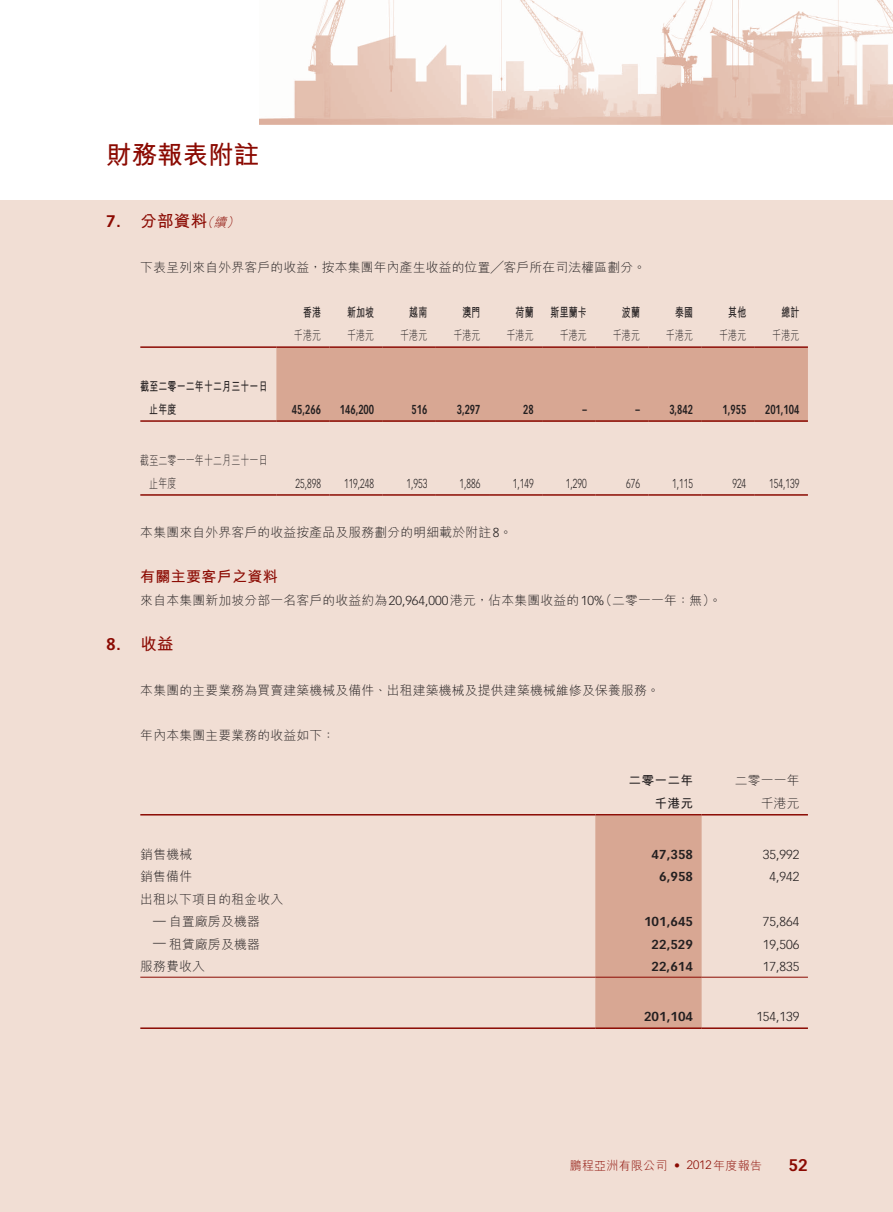
<style>
.page{position:relative;width:893px;height:1212px;background:#fff}
.page>*{position:absolute;margin:0;border:0;box-sizing:border-box;transform-origin:0 0}
.t1{font:700 25.5px "M Hei HK";color:#8b0a02}
.t2{font:700 16.5px "Vectora LT Std";color:#8b0a02}
.t3{font:700 16.5px "M Hei HK";letter-spacing:.02em;color:#8b0a02}
.t4{font:700 15px "M Hei HK";letter-spacing:.02em;color:#8b0a02}
.t5{font:300 12.75px/22.5px "M Hei HK";letter-spacing:.02em;color:#231f20}
.t6{font:300 12.75px "Vectora LT Std";color:#231f20;scale:.7 1}
.t7{font:300 12.75px "M Hei HK";letter-spacing:.02em;color:#231f20;scale:.7 1}
.t8{font:700 12.75px "Vectora LT Std";color:#231f20;scale:.7 1}
.t9{font:700 12.75px "M Hei HK";letter-spacing:.02em;color:#231f20;scale:.7 1}
.t10{font:300 12.75px "Vectora LT Std";color:#231f20}
.t11{font:700 12.75px "Vectora LT Std";color:#231f20}
.t12{font:700 12.75px "M Hei HK";letter-spacing:.02em;color:#231f20}
.t13{font:italic 300 12.75px "M Hei HK";color:#8b0a02}
.t14{font:300 12px "M Hei HK";letter-spacing:.02em;color:#8b0a02}
.s1{font-family:"Vectora LT Std"}
</style>
<div class="page">
<div style="left:0;top:200px;width:893px;height:1012px;background:#f1ded4"></div>
<img style="left:259px;top:0;width:634px;height:124px">
<div style="left:276px;top:348px;width:532px;height:72px;background:#d8a793"></div>
<hr style="left:140px;top:346px;width:136px;height:2px;background:#8b0a02">
<hr style="left:276px;top:346px;width:54px;height:2px;background:#8b0a02">
<hr style="left:330px;top:346px;width:53px;height:2px;background:#8b0a02">
<hr style="left:383px;top:346px;width:53px;height:2px;background:#8b0a02">
<hr style="left:436px;top:346px;width:53px;height:2px;background:#8b0a02">
<hr style="left:489px;top:346px;width:53px;height:2px;background:#8b0a02">
<hr style="left:542px;top:346px;width:53px;height:2px;background:#8b0a02">
<hr style="left:595px;top:346px;width:53px;height:2px;background:#8b0a02">
<hr style="left:648px;top:346px;width:54px;height:2px;background:#8b0a02">
<hr style="left:702px;top:346px;width:53px;height:2px;background:#8b0a02">
<hr style="left:755px;top:346px;width:53px;height:2px;background:#8b0a02">
<hr style="left:140px;top:420px;width:136px;height:2px;background:#8b0a02">
<hr style="left:276px;top:420px;width:54px;height:2px;background:#8b0a02">
<hr style="left:330px;top:420px;width:53px;height:2px;background:#8b0a02">
<hr style="left:383px;top:420px;width:53px;height:2px;background:#8b0a02">
<hr style="left:436px;top:420px;width:53px;height:2px;background:#8b0a02">
<hr style="left:489px;top:420px;width:53px;height:2px;background:#8b0a02">
<hr style="left:542px;top:420px;width:53px;height:2px;background:#8b0a02">
<hr style="left:595px;top:420px;width:53px;height:2px;background:#8b0a02">
<hr style="left:648px;top:420px;width:54px;height:2px;background:#8b0a02">
<hr style="left:702px;top:420px;width:53px;height:2px;background:#8b0a02">
<hr style="left:755px;top:420px;width:53px;height:2px;background:#8b0a02">
<hr style="left:140px;top:494px;width:136px;height:2px;background:#8b0a02">
<hr style="left:276px;top:494px;width:54px;height:2px;background:#8b0a02">
<hr style="left:330px;top:494px;width:53px;height:2px;background:#8b0a02">
<hr style="left:383px;top:494px;width:53px;height:2px;background:#8b0a02">
<hr style="left:436px;top:494px;width:53px;height:2px;background:#8b0a02">
<hr style="left:489px;top:494px;width:53px;height:2px;background:#8b0a02">
<hr style="left:542px;top:494px;width:53px;height:2px;background:#8b0a02">
<hr style="left:595px;top:494px;width:53px;height:2px;background:#8b0a02">
<hr style="left:648px;top:494px;width:54px;height:2px;background:#8b0a02">
<hr style="left:702px;top:494px;width:53px;height:2px;background:#8b0a02">
<hr style="left:755px;top:494px;width:53px;height:2px;background:#8b0a02">
<div style="left:595px;top:815px;width:107px;height:212px;background:#d8a793"></div>
<hr style="left:140px;top:814px;width:455px;height:1px;background:#8b0a02">
<hr style="left:595px;top:814px;width:107px;height:1px;background:#8b0a02">
<hr style="left:702px;top:814px;width:106px;height:1px;background:#8b0a02">
<hr style="left:140px;top:977px;width:455px;height:1px;background:#8b0a02">
<hr style="left:595px;top:977px;width:107px;height:1px;background:#8b0a02">
<hr style="left:702px;top:977px;width:106px;height:1px;background:#8b0a02">
<hr style="left:140px;top:1027px;width:455px;height:2px;background:#8b0a02">
<hr style="left:595px;top:1027px;width:107px;height:2px;background:#8b0a02">
<hr style="left:702px;top:1027px;width:106px;height:2px;background:#8b0a02">
<h1 class="t1" style="left:106px;top:136px;width:154px">財務報表附註</h1>
<p class="t2" style="left:106px;top:211px;width:16px">7.</p>
<p class="t2" style="left:106px;top:634px;width:16px">8.</p>
<p class="t3" style="left:140px;top:209px;width:68px">分部資料</p>
<p class="t13" style="left:214px;top:216px;width:17px">續</p>
<p class="t13" style="left:201px;top:216px;width:17px">（</p>
<p class="t13" style="left:226px;top:216px;width:17px">(</p>
<p class="t5" style="left:140px;top:256px;width:507px">下表呈列來自外界客戶的收益，按本集團年內產生收益的位置╱客戶所在司法權區劃分。</p>
<p class="t9" style="left:303px;top:303px;width:27px">香港</p>
<p class="t9" style="left:347px;top:303px;width:40px">新加坡</p>
<p class="t9" style="left:409px;top:303px;width:27px">越南</p>
<p class="t9" style="left:462px;top:303px;width:27px">澳門</p>
<p class="t9" style="left:516px;top:303px;width:27px">荷蘭</p>
<p class="t9" style="left:551px;top:303px;width:53px">斯里蘭卡</p>
<p class="t9" style="left:622px;top:303px;width:27px">波蘭</p>
<p class="t9" style="left:675px;top:303px;width:27px">泰國</p>
<p class="t9" style="left:728px;top:303px;width:27px">其他</p>
<p class="t9" style="left:781px;top:303px;width:27px">總計</p>
<p class="t7" style="left:294px;top:329px;width:40px">千港元</p>
<p class="t7" style="left:347px;top:329px;width:40px">千港元</p>
<p class="t7" style="left:400px;top:329px;width:40px">千港元</p>
<p class="t7" style="left:453px;top:329px;width:40px">千港元</p>
<p class="t7" style="left:506px;top:329px;width:40px">千港元</p>
<p class="t7" style="left:560px;top:329px;width:40px">千港元</p>
<p class="t7" style="left:613px;top:329px;width:40px">千港元</p>
<p class="t7" style="left:666px;top:329px;width:40px">千港元</p>
<p class="t7" style="left:719px;top:329px;width:40px">千港元</p>
<p class="t7" style="left:772px;top:329px;width:40px">千港元</p>
<p class="t9" style="left:140px;top:377px;width:183px">截至二零一二年十二月三十一日</p>
<p class="t9" style="left:149px;top:400px;width:40px">止年度</p>
<p class="t7" style="left:140px;top:454px;width:183px">截至二零一一年十二月三十一日</p>
<p class="t8" style="left:292px;top:401px;width:43px">45,266</p>
<p class="t8" style="left:340px;top:401px;width:51px">146,200</p>
<p class="t8" style="left:411px;top:401px;width:24px">516</p>
<p class="t8" style="left:457px;top:401px;width:35px">3,297</p>
<p class="t8" style="left:523px;top:401px;width:17px">28</p>
<p class="t8" style="left:582px;top:401px;width:8px">–</p>
<p class="t8" style="left:635px;top:401px;width:8px">–</p>
<p class="t8" style="left:669px;top:401px;width:35px">3,842</p>
<p class="t8" style="left:722px;top:401px;width:35px">1,955</p>
<p class="t8" style="left:765px;top:401px;width:51px">201,104</p>
<p class="t7" style="left:149px;top:476px;width:40px">止年度</p>
<p class="t5" style="left:140px;top:521px;width:373px">本集團來自外界客戶的收益按產品及服務劃分的明細載於附註 。<span class="s1">8</span></p>
<p class="t4" style="left:140px;top:566px;width:139px">有關主要客戶之資料</p>
<p class="t6" style="left:296px;top:476px;width:38px">25,898</p>
<p class="t6" style="left:344px;top:476px;width:45px">119,248</p>
<p class="t6" style="left:406px;top:476px;width:31px">1,953</p>
<p class="t6" style="left:460px;top:476px;width:31px">1,886</p>
<p class="t6" style="left:513px;top:476px;width:31px">1,149</p>
<p class="t6" style="left:566px;top:476px;width:31px">1,290</p>
<p class="t6" style="left:626px;top:476px;width:21px">676</p>
<p class="t6" style="left:672px;top:476px;width:31px">1,115</p>
<p class="t6" style="left:732px;top:476px;width:21px">924</p>
<p class="t6" style="left:769px;top:476px;width:45px">154,139</p>
<p class="t5" style="left:599px;top:589px;width:124px">（二零一一年：無。(</p>
<p class="t5" style="left:140px;top:589px;width:465px">來自本集團新加坡分部一名客戶的收益約為<span class="s1">20,964,000</span>港元，佔本集團收益的<span class="s1">10%</span></p>
<p class="t3" style="left:140px;top:632px;width:35px">收益</p>
<p class="t5" style="left:140px;top:679px;width:521px">本集團的主要業務為買賣建築機械及備件、出租建築機械及提供建築機械維修及保養服務。</p>
<p class="t5" style="left:140px;top:724px;width:196px">年內本集團主要業務的收益如下：</p>
<p class="t12" style="left:628px;top:771px;width:66px">二零一二年</p>
<p class="t5" style="left:735px;top:769px;width:66px">二零一一年</p>
<p class="t12" style="left:654px;top:793px;width:40px">千港元</p>
<p class="t5" style="left:761px;top:791px;width:40px">千港元</p>
<p class="t5" style="left:140px;top:843px;width:53px">銷售機械</p>
<p class="t11" style="left:652px;top:847px;width:43px">47,358</p>
<p class="t10" style="left:763px;top:847px;width:38px">35,992</p>
<p class="t5" style="left:140px;top:865px;width:144px">銷售備件<br>出租以下項目的租金收入</p>
<p class="t11" style="left:659px;top:869px;width:35px">6,958</p>
<p class="t10" style="left:770px;top:869px;width:31px">4,942</p>
<p class="t5" style="left:169px;top:910px;width:92px">自置廠房及機器</p>
<p class="t10" style="left:153px;top:912px;width:14px">—</p>
<p class="t11" style="left:644px;top:914px;width:51px">101,645</p>
<p class="t10" style="left:763px;top:914px;width:38px">75,864</p>
<p class="t5" style="left:169px;top:933px;width:92px">租賃廠房及機器</p>
<p class="t10" style="left:153px;top:935px;width:14px">—</p>
<p class="t11" style="left:652px;top:937px;width:43px">22,529</p>
<p class="t10" style="left:763px;top:937px;width:38px">19,506</p>
<p class="t5" style="left:140px;top:955px;width:66px">服務費收入</p>
<p class="t11" style="left:652px;top:959px;width:43px">22,614</p>
<p class="t10" style="left:763px;top:959px;width:38px">17,835</p>
<p class="t11" style="left:644px;top:1009px;width:51px">201,104</p>
<p class="t10" style="left:756px;top:1009px;width:45px">154,139</p>
<p class="t14" style="left:570px;top:1159px;width:194px">鵬程亞洲有限公司 • <span class="s1">2012</span>年度報告</p>
<p class="t2" style="left:788px;top:1155px;width:21px">52</p>
</div>
